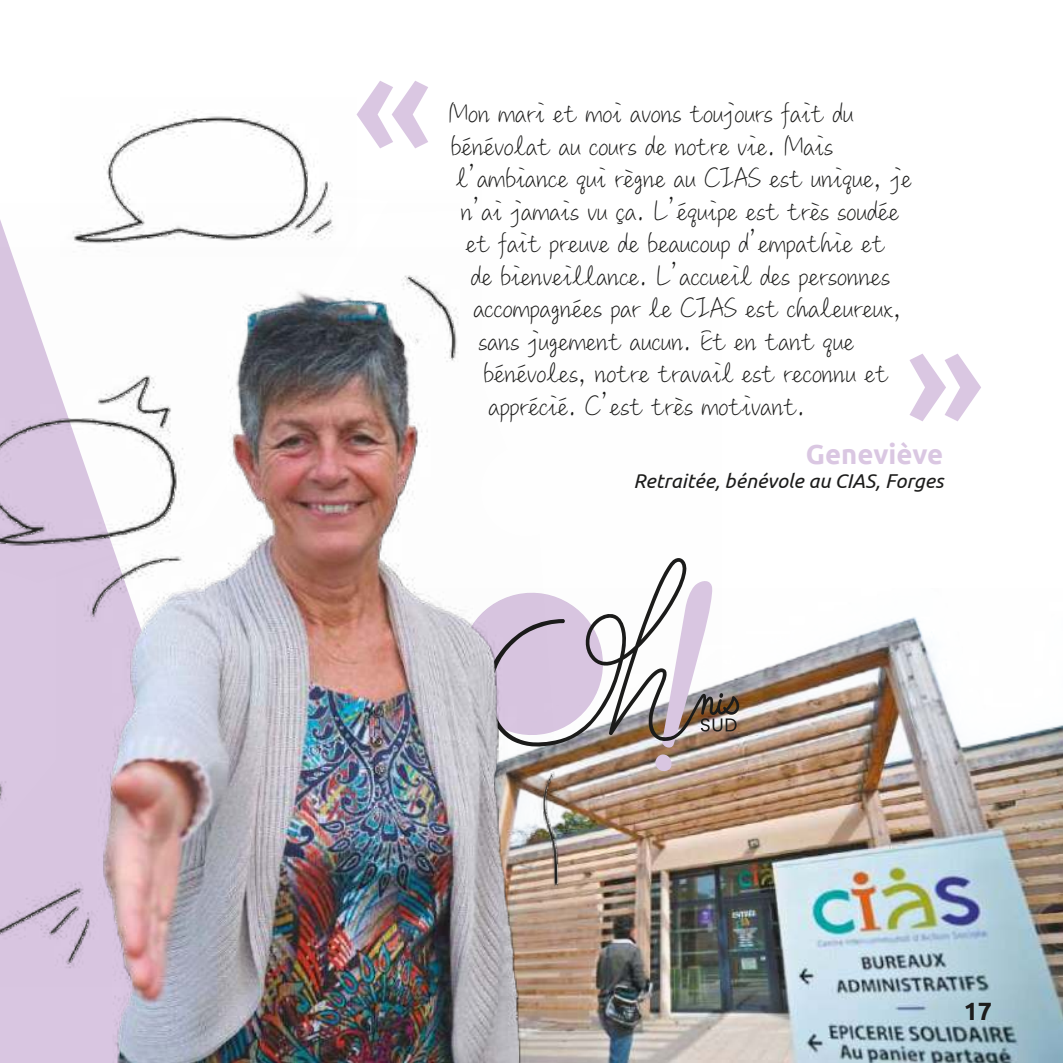
<style>
.page{position:relative;width:1063px;height:1063px;background:#fff}
.page>*{position:absolute;margin:0;border:0;box-sizing:border-box;transform-origin:0 0}
.t1{font:30px "M Ling Wai Medium SC";color:#1c1c1b}
.t2{font:700 27.5px "Ubuntu";color:#dac7e2}
.t3{font:700 25px "Ubuntu";color:#1c1c1b}
.t4{font:italic 20px "Ubuntu";color:#1c1c1b}
</style>
<div class="page">
<img style="left:722px;top:617px;width:340px;height:446px">
<svg style="left:357px;top:81px;width:71px;height:67px"></svg>
<svg style="left:910px;top:354px;width:71px;height:67px"></svg>
<svg style="left:722px;top:748px;width:15px;height:23px"></svg>
<svg style="left:722px;top:617px;width:18px;height:131px"></svg>
<img style="left:104px;top:110px;width:253px;height:79px">
<img style="left:0;top:558px;width:722px;height:505px">
<img style="left:0;top:189px;width:627px;height:799px">
<div style="left:0;top:726px;width:24px;height:163px;background:#d8c5e0"></div>
<p class="t1" style="left:448px;top:91px;width:407px">Mon mari et moi avons toujours fait du</p>
<p class="t1" style="left:451px;top:124px;width:384px">bénévolat au cours de notre vie. Mais</p>
<p class="t1" style="left:456px;top:156px;width:457px">l’ambiance qui règne au CIAS est unique, je</p>
<p class="t1" style="left:461px;top:189px;width:440px">n’ai jamais vu ça. L’équipe est très soudée</p>
<p class="t1" style="left:466px;top:221px;width:421px">et fait preuve de beaucoup d’empathie et</p>
<p class="t1" style="left:471px;top:254px;width:421px">de bienveillance. L’accueil des personnes</p>
<p class="t1" style="left:473px;top:286px;width:430px">accompagnées par le CIAS est chaleureux,</p>
<p class="t1" style="left:478px;top:319px;width:377px">sans jugement aucun. Et en tant que</p>
<p class="t1" style="left:483px;top:351px;width:406px">bénévoles, notre travail est reconnu et</p>
<p class="t1" style="left:488px;top:384px;width:318px">apprécié. C’est très motivant.</p>
<p class="t2" style="left:806px;top:442px;width:139px">Geneviève</p>
<p class="t4" style="left:633px;top:472px;width:311px">Retraitée, bénévole au CIAS, Forges</p>
<p class="t3" style="left:964px;top:1000px;width:30px">17</p>
</div>
